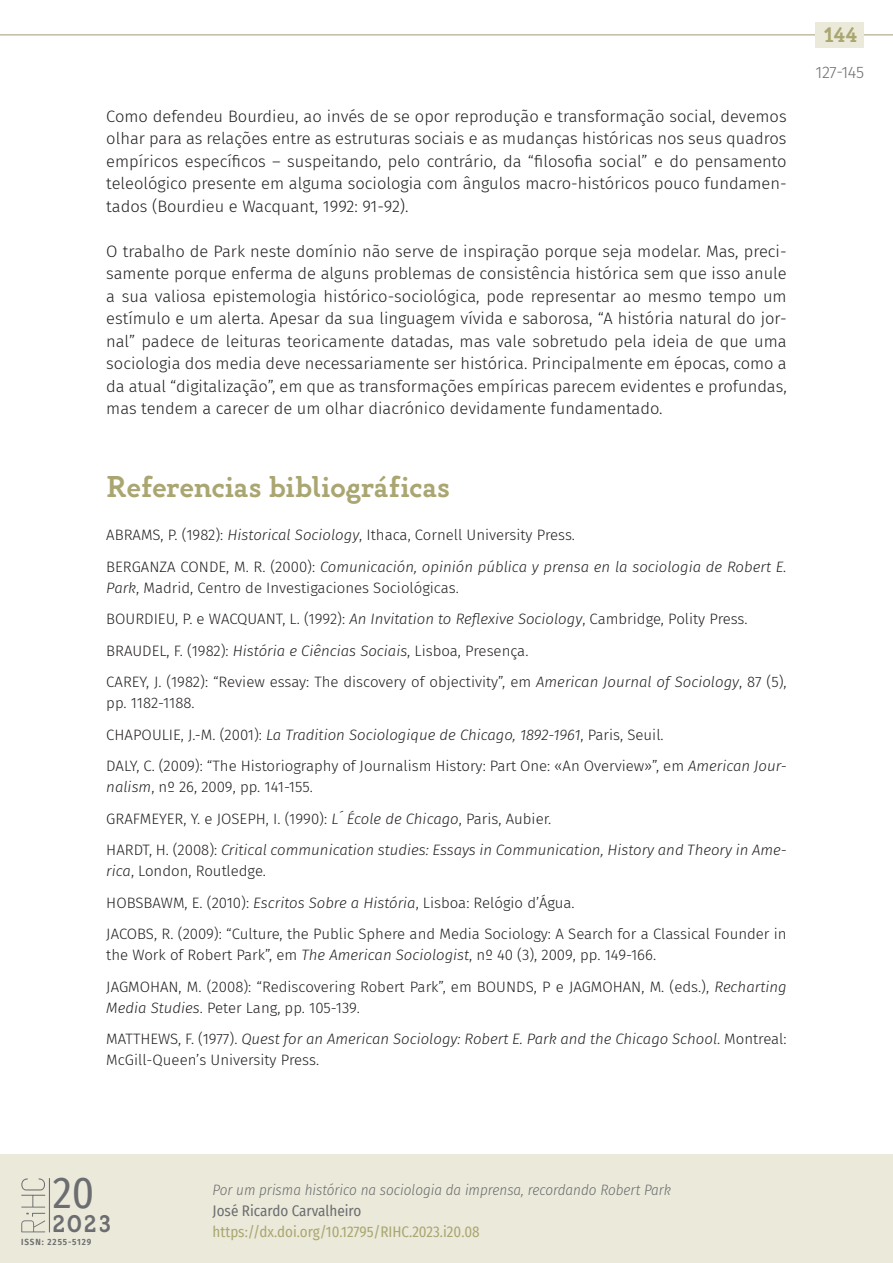
<style>
.page{position:relative;width:893px;height:1263px;background:#fff}
.page>*{position:absolute;margin:0;border:0;box-sizing:border-box;transform-origin:0 0}
.t1{font:43.2px "Fira Sans Condensed";color:#6c6d70}
._40_enunc_1{font:600 30px "Gambero";color:#aaa671}
.t2{font:600 24px "Gambero";color:#6c6d70}
.t3{font:600 21px "Gambero";color:#aaa671}
._00_bsc_PORT{font:300 16.5px/22.5px "Fira Sans";color:#231f20;text-align:justify}
.t4{font:300 16.5px "Fira Sans";letter-spacing:-.025em;color:#6c6d70}
._80_bibliografía{font:300 15px/21px "Fira Sans";color:#231f20}
._80_bibliografía-2{font:italic 300 15px/21px "Fira Sans";color:#231f20}
.t5{font:italic 300 15px "Fira Sans Condensed";color:#6c6d70}
.t6{font:15px "Fira Sans Condensed";color:#aaa671}
.t7{font:15px "Fira Sans Condensed";color:#6c6d70}
.t8{font:600 9px "Fira Sans Condensed";letter-spacing:.1em;color:#6c6d70}
.s1{font-style:italic}
.s2{font-style:normal}
</style>
<div class="page">
<hr style="left:0;top:34px;width:893px;height:1px;background:#aea385">
<div style="left:816px;top:22px;width:48px;height:26px;background:#ebeada"></div>
<div style="left:0;top:1154px;width:893px;height:109px;background:#ebeada"></div>
<hr style="left:49px;top:1178px;width:1px;height:54px;background:#6c6d70">
<svg style="left:21px;top:1178px;width:24px;height:29px"></svg>
<svg style="left:21px;top:1213px;width:24px;height:19px"></svg>
<p class="_00_bsc_PORT" style="left:106px;top:105px;width:682px">Como defendeu Bourdieu, ao invés de se opor reprodução e transformação social, devemos olhar para as relações entre as estruturas sociais e as mudanças históricas nos seus quadros empíricos específicos – suspeitando, pelo contrário, da “filosofia social” e do pensamento teleológico presente em alguma sociologia com ângulos macro-históricos pouco fundamen&shy;tados (Bourdieu e Wacquant, 1992: 91-92).</p>
<p class="_00_bsc_PORT" style="left:106px;top:240px;width:682px">O trabalho de Park neste domínio não serve de inspiração porque seja modelar. Mas, preci&shy;samente porque enferma de alguns problemas de consistência histórica sem que isso anule a sua valiosa epistemologia histórico-sociológica, pode representar ao mesmo tempo um estímulo e um alerta. Apesar da sua linguagem vívida e saborosa, “A história natural do jor&shy;nal” padece de leituras teoricamente datadas, mas vale sobretudo pela ideia de que uma sociologia dos media deve necessariamente ser histórica. Principalmente em épocas, como a da atual “digitalização”, em que as transformações empíricas parecem evidentes e profundas, mas tendem a carecer de um olhar diacrónico devidamente fundamentado.</p>
<p class="_40_enunc_1" style="left:106px;top:468px;width:345px">Referencias bibliográficas</p>
<p class="_80_bibliografía" style="left:106px;top:524px;width:470px">ABRAMS, P. (1982): <span class="s1">Historical Sociology</span>, Ithaca, Cornell University Press.</p>
<p class="_80_bibliografía" style="left:106px;top:556px;width:682px">BERGANZA CONDE, M. R. (2000): <span class="s1">Comunicación, opinión pública y prensa en la sociologia de Robert E.<br>Park</span>, Madrid, Centro de Investigaciones Sociológicas.</p>
<p class="_80_bibliografía" style="left:106px;top:608px;width:643px">BOURDIEU, P. e WACQUANT, L. (1992): <span class="s1">An Invitation to Reflexive Sociology</span>, Cambridge, Polity Press.</p>
<p class="_80_bibliografía" style="left:106px;top:640px;width:424px">BRAUDEL, F. (1982): <span class="s1">História e Ciências Sociais</span>, Lisboa, Presença.</p>
<p class="_80_bibliografía" style="left:106px;top:671px;width:682px">CAREY, J. (1982): “Review essay: The discovery of objectivity”, em <span class="s1">American Journal of Sociology</span>, 87 (5), pp. 1182-1188.</p>
<p class="_80_bibliografía-2" style="left:106px;top:724px;width:559px"><span class="s2">CHAPOULIE, J.-M. (2001):</span> La Tradition Sociologique de Chicago, 1892-1961<span class="s2">, Paris, Seuil.</span></p>
<p class="_80_bibliografía" style="left:106px;top:755px;width:682px">DALY, C. (2009): “The Historiography of Journalism History: Part One: «An Overview»”, em <span class="s1">American Jour&shy;nalism</span>, nº 26, 2009, pp. 141-155.</p>
<p class="_80_bibliografía" style="left:106px;top:808px;width:446px">GRAFMEYER, Y. e JOSEPH, I. (1990): <span class="s1">L´ École de Chicago</span>, Paris, Aubier.</p>
<p class="_80_bibliografía-2" style="left:106px;top:839px;width:682px"><span class="s2">HARDT, H. (2008):</span> Critical communication studies: Essays in Communication, History and Theory in Ame&shy;rica<span class="s2">, London, Routledge.</span></p>
<p class="_80_bibliografía" style="left:106px;top:892px;width:470px">HOBSBAWM, E. (2010): <span class="s1">Escritos Sobre a História</span>, Lisboa: Relógio d’Água.</p>
<p class="_80_bibliografía" style="left:106px;top:923px;width:682px">JACOBS, R. (2009): “Culture, the Public Sphere and Media Sociology: A Search for a Classical Founder in the Work of Robert Park”, em <span class="s1">The American Sociologist</span>, nº 40 (3), 2009, pp. 149-166.</p>
<p class="_80_bibliografía" style="left:106px;top:976px;width:682px">JAGMOHAN, M. (2008): “Rediscovering Robert Park”, em BOUNDS, P e JAGMOHAN, M. (eds.), <span class="s1">Recharting<br>Media Studies</span>. Peter Lang, pp. 105-139.</p>
<p class="_80_bibliografía-2" style="left:106px;top:1028px;width:682px"><span class="s2">MATTHEWS, F. (1977).</span> Quest for an American Sociology: Robert E. Park and the Chicago School<span class="s2">. Montreal:<br>McGill-Queen’s University Press.</span></p>
<h3 class="t3" style="left:824px;top:22px;width:35px">144</h3>
<p class="t4" style="left:816px;top:60px;width:50px">127-145</p>
<h1 class="t1" style="left:53px;top:1160px;width:43px">20</h1>
<h3 class="t2" style="left:53px;top:1209px;width:60px">2023</h3>
<p class="t8" style="left:21px;top:1234px;width:71px">ISSN: 2255-5129</p>
<p class="t5" style="left:213px;top:1179px;width:460px">Por um prisma histórico na sociologia da imprensa, recordando Robert Park</p>
<p class="t7" style="left:213px;top:1199px;width:150px">José Ricardo Carvalheiro</p>
<p class="t6" style="left:213px;top:1220px;width:269px">https://dx.doi.org/10.12795/RIHC.2023.i20.08</p>
</div>
